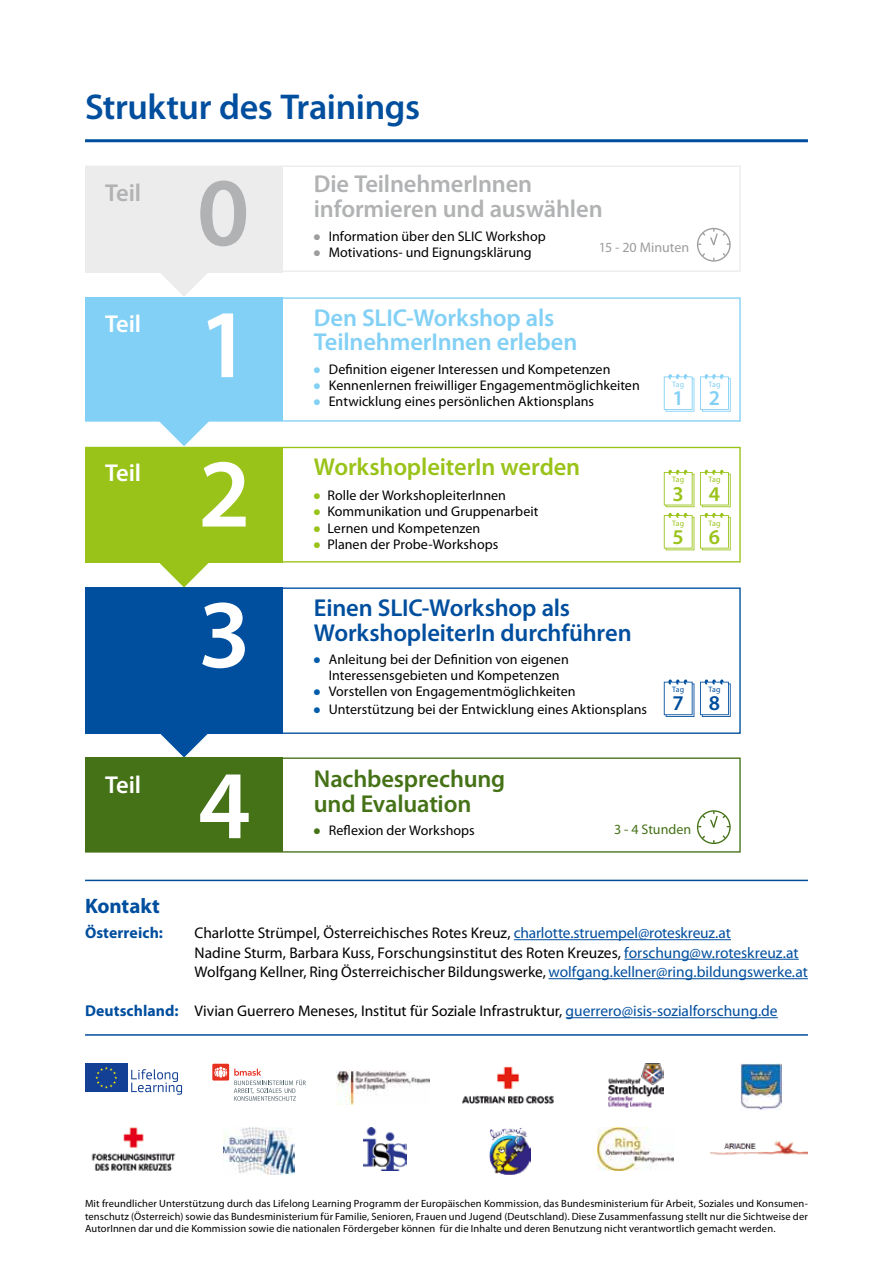
<style>
.page{position:relative;width:893px;height:1263px;background:#fff}
.page>*{position:absolute;margin:0;border:0;box-sizing:border-box;transform-origin:0 0}
.t1{font:600 97.95px "Myriad Pro";color:#fff}
.t2{font:600 97.95px "Myriad Pro";color:#b1b2b3}
.t3{font:600 36px "Myriad Pro";letter-spacing:-.01em;color:#004e9e}
.t4{font:600 24.45px/24.5px "Myriad Pro";letter-spacing:-.01em;color:#004e9e}
.t5{font:600 24.45px/24.5px "Myriad Pro";letter-spacing:-.005em;color:#b1b2b3}
.t6{font:600 24.45px/24.5px "Myriad Pro";letter-spacing:-.005em;color:#82d0f5}
.t7{font:600 24.45px/24.6px "Myriad Pro";letter-spacing:-.01em;color:#457217}
.t8{font:600 24.45px "Myriad Pro";letter-spacing:-.005em;color:#9ac319}
.t9{font:600 24.45px "Myriad Pro";color:#fff}
.t10{font:700 21px "Myriad Pro";letter-spacing:-.005em;color:#004e9e}
.t11{font:600 21px "Myriad Pro";color:#9ac319}
.t12{font:600 21px "Myriad Pro";color:#004e9e}
.t13{font:600 21px "Myriad Pro";color:#82d0f5}
.t14{font:700 15.75px "Myriad Pro";letter-spacing:.005em;color:#004e9e}
.t15{font:15.45px/19.5px "Myriad Pro";color:#000}
.t16{font:13.95px/16.4px "Myriad Pro";letter-spacing:.005em;color:#000;text-align:center}
.t17{font:13.95px "Myriad Pro";color:#9c9d9d}
.t18{font:13.95px "Myriad Pro";color:#457217}
.t19{font:10.5px/12.6px "Myriad Pro";letter-spacing:.015em;color:#000;text-align:justify}
.t20{font:7.95px "Myriad Pro";letter-spacing:-.015em;color:#9ac319}
.t21{font:7.95px "Myriad Pro";letter-spacing:-.015em;color:#004e9e}
.t22{font:7.95px "Myriad Pro";letter-spacing:-.015em;color:#82d0f5}
.s1{color:#9c9d9d}
.s2{color:#82d0f5}
.s3{color:#9ac319}
.s4{color:#005ca9}
.s5{color:#457217}
.s6{color:#004e9e}
.s7{font-weight:700;font-size:15.75px;color:#004e9e}
</style>
<div class="page">
<div style="left:85px;top:1063px;width:43px;height:29px;background:#134094"></div>
<svg style="left:95px;top:1067px;width:22px;height:21px"></svg>
<svg style="left:131px;top:1069px;width:51px;height:26px"></svg>
<img style="left:91px;top:1127px;width:85px;height:43px">
<img style="left:462px;top:1066px;width:92px;height:38px">
<img style="left:363px;top:1127px;width:43px;height:43px">
<img style="left:608px;top:1063px;width:55px;height:44px">
<img style="left:597px;top:1127px;width:77px;height:43px">
<div style="left:212px;top:1064px;width:17px;height:16px;background:#e63121"></div>
<svg style="left:214px;top:1067px;width:13px;height:10px"></svg>
<svg style="left:234px;top:1068px;width:72px;height:33px"></svg>
<img style="left:223px;top:1127px;width:72px;height:47px">
<img style="left:336px;top:1070px;width:94px;height:34px">
<img style="left:489px;top:1127px;width:42px;height:47px">
<img style="left:741px;top:1064px;width:40px;height:47px">
<hr style="left:85px;top:1034px;width:723px;height:2px;background:#004e9e">
<hr style="left:85px;top:880px;width:723px;height:1px;background:#004e9e">
<hr style="left:85px;top:139px;width:723px;height:3px;background:#004e9e">
<div style="left:85px;top:447px;width:656px;height:115px;border:1px solid #9ac319"></div>
<div style="left:85px;top:447px;width:198px;height:115px;background:#9ac319"></div>
<svg style="left:150px;top:562px;width:68px;height:25px"></svg>
<svg style="left:700px;top:513px;width:31px;height:37px"></svg>
<svg style="left:664px;top:513px;width:30px;height:37px"></svg>
<svg style="left:700px;top:470px;width:31px;height:37px"></svg>
<svg style="left:664px;top:470px;width:30px;height:37px"></svg>
<div style="left:85px;top:587px;width:656px;height:147px;border:1px solid #004e9e"></div>
<div style="left:85px;top:587px;width:198px;height:146px;background:#004e9e"></div>
<svg style="left:150px;top:733px;width:68px;height:24px"></svg>
<svg style="left:700px;top:679px;width:31px;height:38px"></svg>
<svg style="left:664px;top:679px;width:30px;height:38px"></svg>
<div style="left:85px;top:297px;width:656px;height:125px;border:1px solid #82d0f5"></div>
<div style="left:85px;top:297px;width:198px;height:124px;background:#82d0f5"></div>
<svg style="left:150px;top:421px;width:68px;height:25px"></svg>
<svg style="left:700px;top:374px;width:31px;height:38px"></svg>
<svg style="left:664px;top:374px;width:30px;height:38px"></svg>
<div style="left:85px;top:757px;width:656px;height:95px;border:1px solid #457217"></div>
<div style="left:85px;top:757px;width:198px;height:94px;background:#457217"></div>
<div style="left:697px;top:810px;width:34px;height:34px;border:1px solid #457217;border-radius:50%"></div>
<svg style="left:699px;top:811px;width:30px;height:32px"></svg>
<div style="left:85px;top:166px;width:198px;height:106px;background:#ececed"></div>
<svg style="left:150px;top:272px;width:68px;height:24px"></svg>
<div style="left:85px;top:166px;width:656px;height:106px;border:1px solid #ececed"></div>
<div style="left:697px;top:228px;width:34px;height:34px;border:1px solid #9c9d9d;border-radius:50%"></div>
<svg style="left:701px;top:253px;width:4px;height:4px"></svg>
<svg style="left:722px;top:253px;width:5px;height:4px"></svg>
<svg style="left:699px;top:229px;width:30px;height:17px"></svg>
<hr style="left:514px;top:939px;width:217px;height:1px;background:#004e9e">
<hr style="left:624px;top:959px;width:175px;height:1px;background:#004e9e">
<hr style="left:549px;top:978px;width:259px;height:1px;background:#004e9e">
<hr style="left:566px;top:1017px;width:212px;height:1px;background:#004e9e">
<img style="left:711px;top:1140px;width:97px;height:15px">
<h2 class="t3" style="left:85px;top:87px;width:337px">Struktur des Trainings</h2>
<h3 class="t5" style="left:105px;top:181px;width:38px">Teil</h3>
<h1 class="t2" style="left:197px;top:158px;width:54px">0</h1>
<h3 class="t9" style="left:105px;top:310px;width:38px">Teil</h3>
<h1 class="t1" style="left:198px;top:290px;width:54px">1</h1>
<h3 class="t9" style="left:105px;top:460px;width:38px">Teil</h3>
<h3 class="t9" style="left:105px;top:771px;width:38px">Teil</h3>
<h1 class="t1" style="left:198px;top:439px;width:54px">2</h1>
<h1 class="t1" style="left:198px;top:580px;width:54px">3</h1>
<h1 class="t1" style="left:198px;top:751px;width:54px">4</h1>
<h3 class="t5" style="left:314px;top:172px;width:290px">Die TeilnehmerInnen informieren und auswählen</h3>
<p class="t16" style="left:314px;top:228px;width:233px"><span class="s1">●</span> Information über den SLIC Workshop</p>
<p class="t16" style="left:314px;top:245px;width:219px"><span class="s1">●</span> Motivations- und Eignungsklärung</p>
<p class="t17" style="left:599px;top:240px;width:92px">15 - 20 Minuten</p>
<h3 class="t6" style="left:314px;top:306px;width:265px">Den SLIC-Workshop als<br>TeilnehmerInnen erleben</h3>
<p class="t16" style="left:314px;top:361px;width:298px"><span class="s2">●</span> Definition eigener Interessen und Kompetenzen</p>
<p class="t16" style="left:314px;top:377px;width:327px"><span class="s2">●</span> Kennenlernen freiwilliger Engagementmöglichkeiten</p>
<p class="t16" style="left:314px;top:394px;width:282px"><span class="s2">●</span> Entwicklung eines persönlichen Aktionsplans</p>
<h3 class="t8" style="left:314px;top:454px;width:268px">WorkshopleiterIn werden</h3>
<p class="t16" style="left:314px;top:487px;width:194px"><span class="s3">●</span> Rolle der WorkshopleiterInnen</p>
<p class="t16" style="left:314px;top:504px;width:226px"><span class="s3">●</span> Kommunikation und Gruppenarbeit</p>
<p class="t16" style="left:314px;top:520px;width:168px"><span class="s3">●</span> Lernen und Kompetenzen</p>
<p class="t16" style="left:314px;top:536px;width:186px"><span class="s3">●</span> Planen der Probe-Workshops</p>
<h3 class="t4" style="left:314px;top:596px;width:319px">Einen SLIC-Workshop als<br>WorkshopleiterIn durchführen</h3>
<p class="t16" style="left:314px;top:651px;width:256px"><span class="s4">●</span> Anleitung bei der Definition von eigenen<br>Interessensgebieten und Kompetenzen</p>
<p class="t16" style="left:314px;top:684px;width:263px"><span class="s4">●</span> Vorstellen von Engagementmöglichkeiten</p>
<p class="t16" style="left:314px;top:701px;width:335px"><span class="s4">●</span> Unterstützung bei der Entwicklung eines Aktionsplans</p>
<p class="t22" style="left:672px;top:380px;width:13px">Tag</p>
<h3 class="t13" style="left:672px;top:386px;width:13px">1</h3>
<p class="t20" style="left:672px;top:475px;width:13px">Tag</p>
<h3 class="t11" style="left:672px;top:482px;width:13px">3</h3>
<p class="t20" style="left:672px;top:518px;width:13px">Tag</p>
<h3 class="t11" style="left:672px;top:525px;width:13px">5</h3>
<p class="t21" style="left:672px;top:685px;width:13px">Tag</p>
<h3 class="t12" style="left:672px;top:692px;width:13px">7</h3>
<p class="t22" style="left:708px;top:380px;width:13px">Tag</p>
<h3 class="t13" style="left:709px;top:386px;width:13px">2</h3>
<p class="t20" style="left:708px;top:475px;width:13px">Tag</p>
<h3 class="t11" style="left:709px;top:482px;width:13px">4</h3>
<p class="t20" style="left:708px;top:518px;width:13px">Tag</p>
<h3 class="t11" style="left:709px;top:525px;width:13px">6</h3>
<p class="t21" style="left:708px;top:685px;width:13px">Tag</p>
<h3 class="t12" style="left:709px;top:692px;width:13px">8</h3>
<h3 class="t7" style="left:314px;top:767px;width:193px">Nachbesprechung und Evaluation</h3>
<p class="t16" style="left:314px;top:822px;width:162px"><span class="s5">●</span> Reflexion der Workshops</p>
<p class="t18" style="left:614px;top:822px;width:79px">3 - 4 Stunden</p>
<h3 class="t10" style="left:85px;top:894px;width:76px">Kontakt</h3>
<p class="t14" style="left:85px;top:924px;width:79px">Österreich:</p>
<p class="t15" style="left:195px;top:923px;width:615px">Charlotte Strümpel, Österreichisches Rotes Kreuz, <span class="s6">charlotte.struempel@roteskreuz.at<br></span>Nadine Sturm, Barbara Kuss, Forschungsinstitut des Roten Kreuzes, <span class="s6">forschung@w.roteskreuz.at<br></span>Wolfgang Kellner, Ring Österreichischer Bildungswerke, <span class="s6">wolfgang.kellner@ring.bildungswerke.at</span></p>
<p class="t15" style="left:85px;top:1001px;width:694px"><span class="s7">Deutschland:</span> Vivian Guerrero Meneses, Institut für Soziale Infrastruktur, <span class="s6">guerrero@isis-sozialforschung.de</span></p>
<p class="t19" style="left:85px;top:1197px;width:724px">Mit freundlicher Unterstützung durch das Lifelong Learning Programm der Europäischen Kommission, das Bundesministerium für Arbeit, Soziales und Konsumen&shy;tenschutz (Österreich) sowie das Bundesministerium für Familie, Senioren, Frauen und Jugend (Deutschland). Diese Zusammenfassung stellt nur die Sichtweise der AutorInnen dar und die Kommission sowie die nationalen Fördergeber können für die Inhalte und deren Benutzung nicht verantwortlich gemacht werden.</p>
</div>
